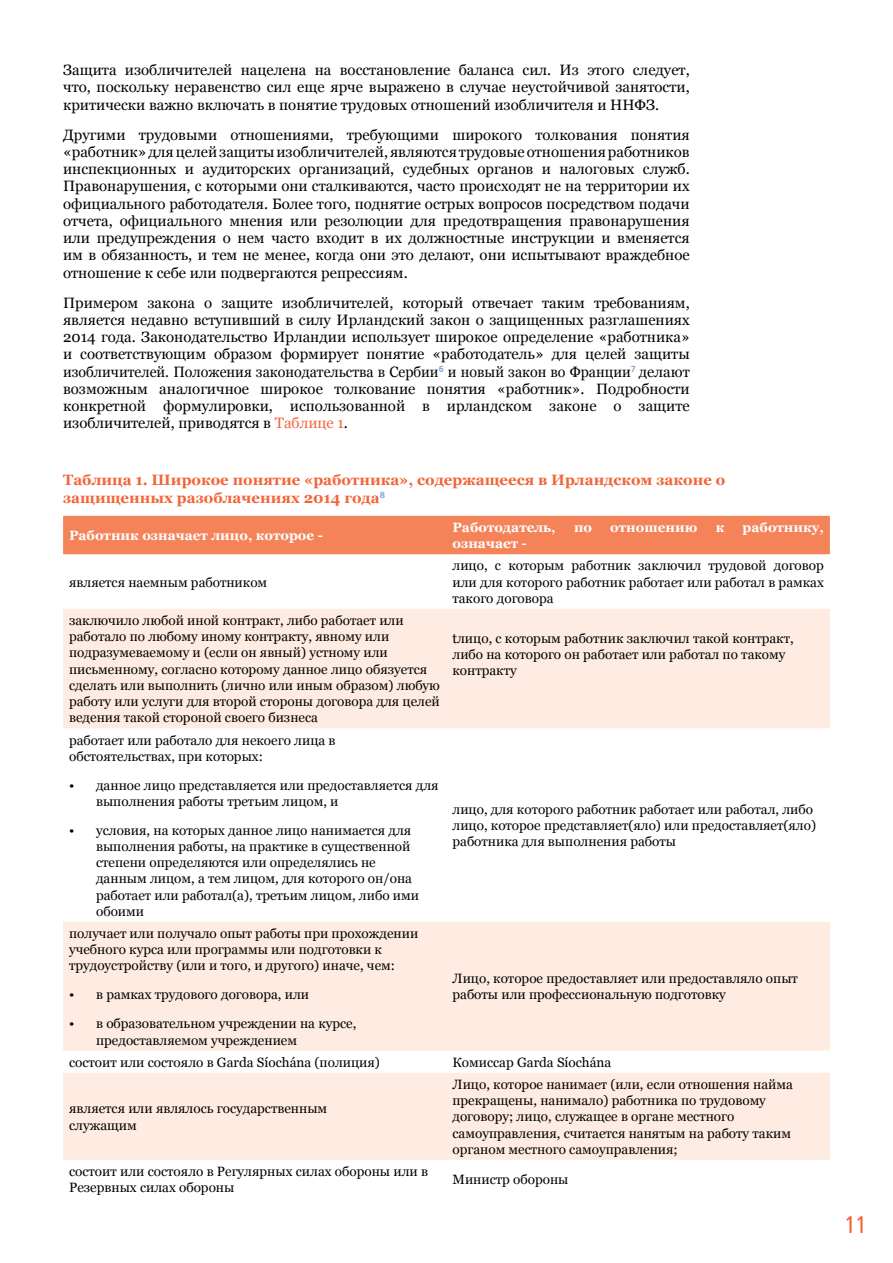
<style>
.page{position:relative;width:893px;height:1263px;background:#fff}
.page>*{position:absolute;margin:0;border:0;box-sizing:border-box;transform-origin:0 0}
.t1{font:24px "Core Sans NR47 Cn";color:#f26539}
.t2{font:15px/17.2px "Georgia";color:#000;text-align:justify}
.t3{font:700 15px/17.2px "Georgia";color:#f26539}
.t4{font:13.5px/16.2px "Georgia";color:#000}
.t5{font:700 13.5px "Georgia";color:#fff}
.s1{color:#f26539}
</style>
<div class="page">
<div style="left:63px;top:516px;width:767px;height:38px;background:#f5835a"></div>
<svg style="left:63px;top:609px;width:767px;height:551px;fill:#feece2"></svg>
<p class="t2" style="left:63px;top:62px;width:628px">Защита изобличителей нацелена на восстановление баланса сил. Из этого следует, что, поскольку неравенство сил еще ярче выражено в случае неустойчивой занятости, критически важно включать в понятие трудовых отношений изобличителя и ННФЗ.</p>
<p class="t2" style="left:63px;top:126px;width:628px">Другими трудовыми отношениями, требующими широкого толкования понятия «работник» для целей защиты изобличителей, являются трудовые отношения работников инспекционных и аудиторских организаций, судебных органов и налоговых служб.<br>Правонарушения, с которыми они сталкиваются, часто происходят не на территории их официального работодателя. Более того, поднятие острых вопросов посредством подачи отчета, официального мнения или резолюции для предотвращения правонарушения или предупреждения о нем часто входит в их должностные инструкции и вменяется им в обязанность, и тем не менее, когда они это делают, они испытывают враждебное отношение к себе или подвергаются репрессиям.</p>
<p class="t2" style="left:63px;top:294px;width:628px">Примером закона о защите изобличителей, который отвечает таким требованиям, является недавно вступивший в силу Ирландский закон о защищенных разглашениях 2014 года. Законодательство Ирландии использует широкое определение «работника» и соответствующим образом формирует понятие «работодатель» для целей защиты изобличителей. Положения законодательства в Сербии<sup>6</sup> и новый закон во Франции<sup>7</sup> делают возможным аналогичное широкое толкование понятия «работник». Подробности конкретной формулировки, использованной в ирландском законе о защите изобличителей, приводятся в <span class="s1">Таблице 1</span>.</p>
<p class="t3" style="left:63px;top:471px;width:664px">Таблица 1. Широкое понятие «работника», содержащееся в Ирландском законе о защищенных разоблачениях 2014 года<sup>8</sup></p>
<p class="t5" style="left:69px;top:527px;width:255px">Работник означает лицо, которое -</p>
<p class="t5" style="left:452px;top:519px;width:105px">Работодатель,</p>
<p class="t5" style="left:574px;top:519px;width:20px">по</p>
<p class="t5" style="left:610px;top:519px;width:89px">отношению</p>
<p class="t5" style="left:716px;top:519px;width:10px">к</p>
<p class="t5" style="left:743px;top:519px;width:83px">работнику,</p>
<p class="t5" style="left:452px;top:535px;width:76px">означает -</p>
<p class="t4" style="left:69px;top:574px;width:200px">является наемным работником</p>
<p class="t4" style="left:69px;top:613px;width:372px">заключило любой иной контракт, либо работает или работало по любому иному контракту, явному или подразумеваемому и (если он явный) устному или письменному, согласно которому данное лицо обязуется сделать или выполнить (лично или иным образом) любую работу или услуги для второй стороны договора для целей ведения такой стороной своего бизнеса</p>
<p class="t4" style="left:69px;top:732px;width:268px">работает или работало для некоего лица в обстоятельствах, при которых:</p>
<p class="t4" style="left:96px;top:777px;width:344px;text-indent:-27px">• данное лицо представляется или предоставляется для выполнения работы третьим лицом, и</p>
<p class="t4" style="left:96px;top:822px;width:324px;text-indent:-27px">• условия, на которых данное лицо нанимается для выполнения работы, на практике в существенной степени определяются или определялись не данным лицом, а тем лицом, для которого он/она работает или работал(а), третьим лицом, либо ими обоими</p>
<p class="t4" style="left:69px;top:925px;width:351px">получает или получало опыт работы при прохождении учебного курса или программы или подготовки к трудоустройству (или и того, и другого) иначе, чем:</p>
<p class="t4" style="left:69px;top:987px;width:242px">• в рамках трудового договора, или</p>
<p class="t4" style="left:96px;top:1016px;width:262px;text-indent:-27px">• в образовательном учреждении на курсе, предоставляемом учреждением</p>
<p class="t4" style="left:452px;top:558px;width:373px;text-align:justify">лицо, с которым работник заключил трудовой договор или для которого работник работает или работал в рамках такого договора</p>
<p class="t4" style="left:452px;top:630px;width:343px">tлицо, с которым работник заключил такой контракт, либо на которого он работает или работал по такому контракту</p>
<p class="t4" style="left:452px;top:801px;width:365px">лицо, для которого работник работает или работал, либо лицо, которое представляет(яло) или предоставляет(яло) работника для выполнения работы</p>
<p class="t4" style="left:452px;top:971px;width:347px">Лицо, которое предоставляет или предоставляло опыт работы или профессиональную подготовку</p>
<p class="t4" style="left:69px;top:1054px;width:312px">состоит или состояло в Garda Síochána (полиция)</p>
<p class="t4" style="left:452px;top:1054px;width:160px">Комиссар Garda Síochána</p>
<p class="t4" style="left:69px;top:1101px;width:260px">является или являлось государственным служащим</p>
<p class="t4" style="left:452px;top:1076px;width:342px">Лицо, которое нанимает (или, если отношения найма прекращены, нанимало) работника по трудовому договору; лицо, служащее в органе местного самоуправления, считается нанятым на работу таким органом местного самоуправления;</p>
<p class="t4" style="left:69px;top:1163px;width:360px">состоит или состояло в Регулярных силах обороны или в<br>Резервных силах обороны</p>
<p class="t4" style="left:452px;top:1172px;width:118px">Министр обороны</p>
<h1 class="t1" style="left:845px;top:1209px;width:23px">11</h1>
</div>
